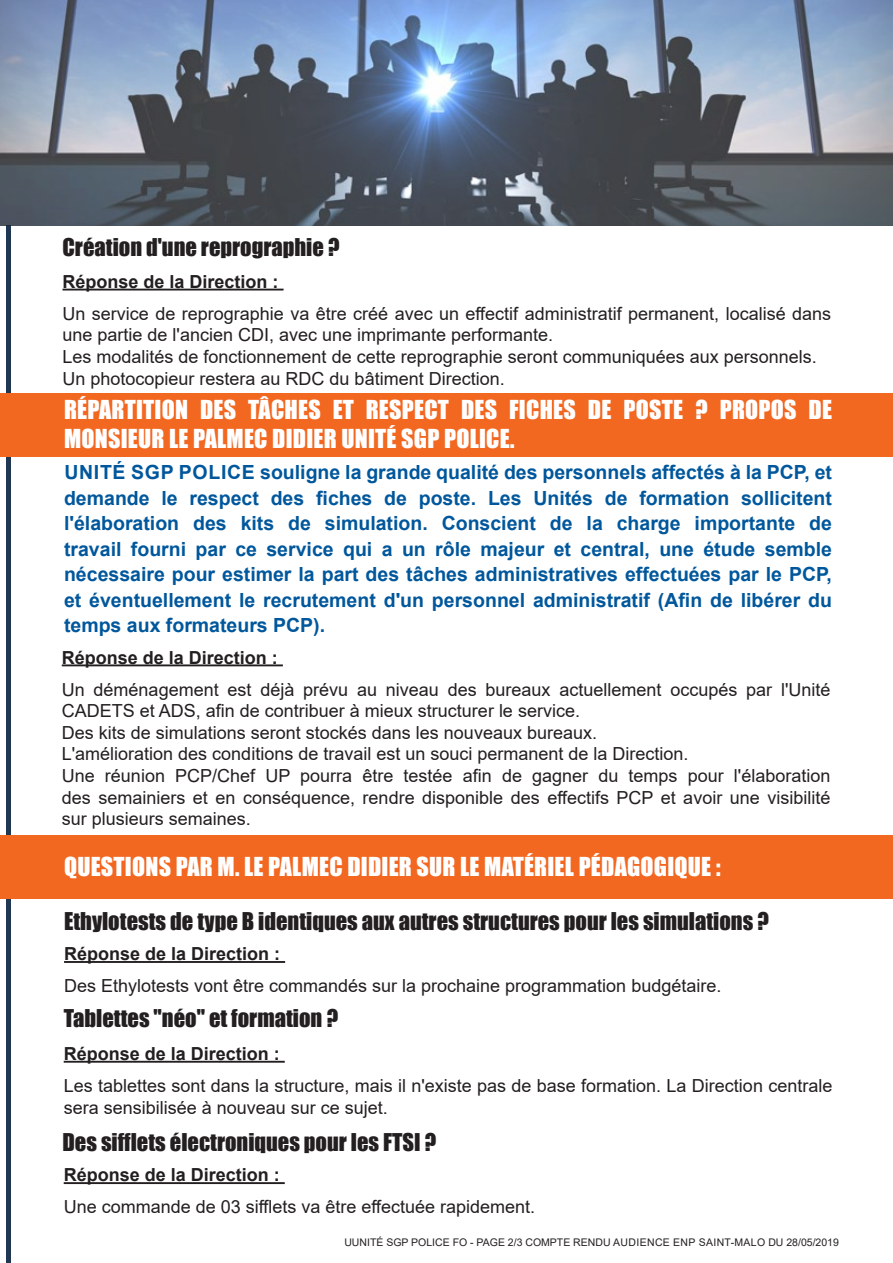
<style>
.page{position:relative;width:893px;height:1263px;background:#fff}
.page>*{position:absolute;margin:0;border:0;box-sizing:border-box;transform-origin:0 0}
.t1{font:24px "Impact";letter-spacing:.01em;color:#fff}
.t2{font:22.5px "Impact";color:#231f20}
.t3{font:700 19.5px/25.5px "Arial";color:#01579c}
.t4{font:18px/21.6px "Arial";color:#231f20}
.t5{font:700 18px "Arial";color:#231f20}
.t6{font:10.5px "Arial";color:#231f20}
</style>
<div class="page">
<div style="left:6px;top:225px;width:5px;height:1038px;background:#1f3751"></div>
<img style="left:0;top:0;width:893px;height:225px">
<hr style="left:63px;top:289px;width:221px;height:1px;background:#231f20">
<div style="left:0;top:393px;width:893px;height:63px;background:#f36821"></div>
<hr style="left:62px;top:664px;width:221px;height:2px;background:#231f20">
<hr style="left:64px;top:961px;width:221px;height:2px;background:#231f20">
<div style="left:0;top:835px;width:893px;height:64px;background:#f36821"></div>
<hr style="left:64px;top:1061px;width:221px;height:2px;background:#231f20">
<hr style="left:64px;top:1182px;width:221px;height:2px;background:#231f20">
<p class="t2" style="left:63px;top:229px;width:279px">Création d'une reprographie ?</p>
<p class="t5" style="left:63px;top:269px;width:218px">Réponse de la Direction :</p>
<p class="t4" style="left:63px;top:302px;width:770px">Un service de reprographie va être créé avec un effectif administratif permanent, localisé dans une partie de l'ancien CDI, avec une imprimante performante.</p>
<p class="t4" style="left:63px;top:346px;width:756px">Les modalités de fonctionnement de cette reprographie seront communiquées aux personnels.</p>
<p class="t4" style="left:63px;top:367px;width:444px">Un photocopieur restera au RDC du bâtiment Direction.</p>
<p class="t1" style="left:64px;top:391px;width:769px">RÉPARTITION DES TÂCHES ET RESPECT DES FICHES DE POSTE ? PROPOS DE</p>
<p class="t1" style="left:64px;top:420px;width:452px">MONSIEUR LE PALMEC DIDIER UNITÉ SGP POLICE.</p>
<p class="t3" style="left:64px;top:460px;width:769px">UNITÉ SGP POLICE souligne la grande qualité des personnels affectés à la PCP, et</p>
<p class="t3" style="left:64px;top:485px;width:769px">demande le respect des fiches de poste. Les Unités de formation sollicitent</p>
<p class="t3" style="left:64px;top:511px;width:769px">l'élaboration des kits de simulation. Conscient de la charge importante de</p>
<p class="t3" style="left:64px;top:536px;width:769px">travail fourni par ce service qui a un rôle majeur et central, une étude semble</p>
<p class="t3" style="left:64px;top:562px;width:769px">nécessaire pour estimer la part des tâches administratives effectuées par le PCP,</p>
<p class="t3" style="left:64px;top:587px;width:769px">et éventuellement le recrutement d'un personnel administratif (Afin de libérer du temps aux formateurs PCP).</p>
<p class="t5" style="left:62px;top:644px;width:218px">Réponse de la Direction :</p>
<p class="t4" style="left:62px;top:678px;width:770px">Un déménagement est déjà prévu au niveau des bureaux actuellement occupés par l'Unité</p>
<p class="t4" style="left:62px;top:700px;width:520px">CADETS et ADS, afin de contribuer à mieux structurer le service.</p>
<p class="t4" style="left:62px;top:721px;width:537px">Des kits de simulations seront stockés dans les nouveaux bureaux.</p>
<p class="t4" style="left:62px;top:743px;width:628px">L'amélioration des conditions de travail est un souci permanent de la Direction.</p>
<p class="t4" style="left:62px;top:765px;width:770px">Une réunion PCP/Chef UP pourra être testée afin de gagner du temps pour l'élaboration</p>
<p class="t4" style="left:62px;top:786px;width:770px">des semainiers et en conséquence, rendre disponible des effectifs PCP et avoir une visibilité</p>
<p class="t4" style="left:62px;top:808px;width:191px">sur plusieurs semaines.</p>
<p class="t1" style="left:64px;top:848px;width:658px">QUESTIONS PAR M. LE PALMEC DIDIER SUR LE MATÉRIEL PÉDAGOGIQUE :</p>
<p class="t2" style="left:64px;top:903px;width:706px">Ethylotests de type B identiques aux autres structures pour les simulations ?</p>
<p class="t5" style="left:64px;top:941px;width:218px">Réponse de la Direction :</p>
<p class="t4" style="left:64px;top:975px;width:659px">Des Ethylotests vont être commandés sur la prochaine programmation budgétaire.</p>
<p class="t2" style="left:64px;top:1001px;width:276px">Tablettes "néo" et formation ?</p>
<p class="t5" style="left:64px;top:1041px;width:218px">Réponse de la Direction :</p>
<p class="t4" style="left:64px;top:1075px;width:770px">Les tablettes sont dans la structure, mais il n'existe pas de base formation. La Direction centrale sera sensibilisée à nouveau sur ce sujet.</p>
<p class="t2" style="left:63px;top:1124px;width:375px">Des sifflets électroniques pour les FTSI ?</p>
<p class="t5" style="left:64px;top:1162px;width:218px">Réponse de la Direction :</p>
<p class="t4" style="left:64px;top:1196px;width:473px">Une commande de 03 sifflets va être effectuée rapidement.</p>
<p class="t6" style="left:344px;top:1235px;width:496px">UUNITÉ SGP POLICE FO - PAGE 2/3 COMPTE RENDU AUDIENCE ENP SAINT-MALO DU 28/05/2019</p>
</div>
